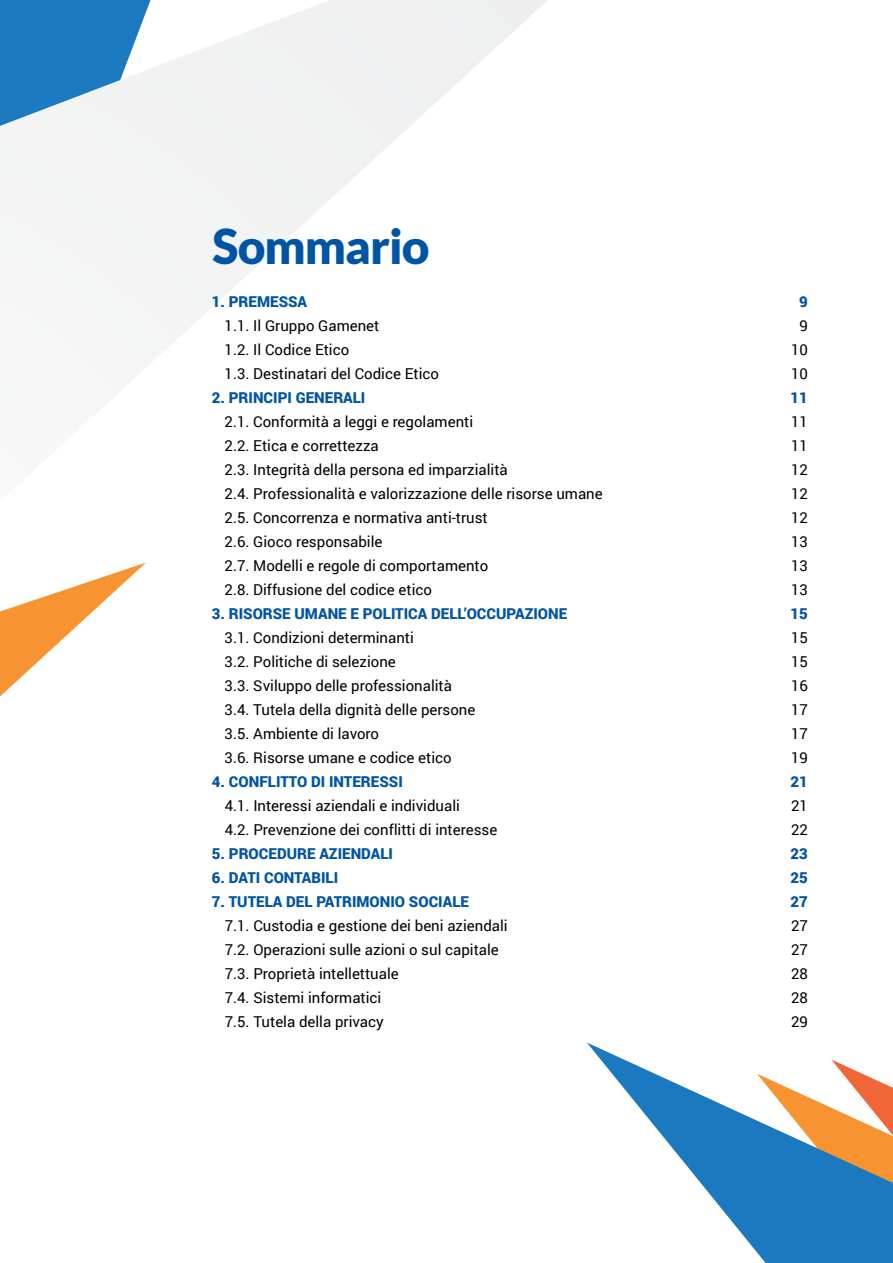
<style>
.page{position:relative;width:893px;height:1263px;background:#fff}
.page>*{position:absolute;margin:0;border:0;box-sizing:border-box;transform-origin:0 0}
.t1{font:900 48px "Lato";letter-spacing:-.02em;color:#0054a4}
.t2{font:15px "Roboto";color:#000}
.t3{font:900 15px "Roboto";color:#0054a4}
</style>
<div class="page">
<svg style="left:391px;top:0;width:156px;height:143px"></svg>
<svg style="left:0;top:0;width:391px;height:697px"></svg>
<svg style="left:587px;top:1042px;width:306px;height:221px"></svg>
<h1 class="t1" style="left:213px;top:218px;width:219px">Sommario</h1>
<p class="t3" style="left:212px;top:291px;width:97px">1. PREMESSA</p>
<p class="t3" style="left:799px;top:291px;width:10px">9</p>
<p class="t2" style="left:225px;top:315px;width:156px">1.1. Il Gruppo Gamenet</p>
<p class="t2" style="left:799px;top:315px;width:10px">9</p>
<p class="t2" style="left:225px;top:339px;width:126px">1.2. Il Codice Etico</p>
<p class="t2" style="left:791px;top:339px;width:18px">10</p>
<p class="t2" style="left:225px;top:363px;width:216px">1.3. Destinatari del Codice Etico</p>
<p class="t2" style="left:791px;top:363px;width:18px">10</p>
<p class="t3" style="left:212px;top:387px;width:155px">2. PRINCIPI GENERALI</p>
<p class="t3" style="left:791px;top:387px;width:19px">11</p>
<p class="t2" style="left:225px;top:411px;width:250px">2.1. Conformità a leggi e regolamenti</p>
<p class="t2" style="left:791px;top:411px;width:18px">11</p>
<p class="t2" style="left:225px;top:435px;width:156px">2.2. Etica e correttezza</p>
<p class="t2" style="left:791px;top:435px;width:18px">11</p>
<p class="t2" style="left:225px;top:459px;width:285px">2.3. Integrità della persona ed imparzialità</p>
<p class="t2" style="left:791px;top:459px;width:18px">12</p>
<p class="t2" style="left:225px;top:483px;width:380px">2.4. Professionalità e valorizzazione delle risorse umane</p>
<p class="t2" style="left:791px;top:483px;width:18px">12</p>
<p class="t2" style="left:225px;top:507px;width:265px">2.5. Concorrenza e normativa anti-trust</p>
<p class="t2" style="left:791px;top:507px;width:18px">12</p>
<p class="t2" style="left:225px;top:531px;width:159px">2.6. Gioco responsabile</p>
<p class="t2" style="left:791px;top:531px;width:18px">13</p>
<p class="t2" style="left:225px;top:555px;width:265px">2.7. Modelli e regole di comportamento</p>
<p class="t2" style="left:791px;top:555px;width:18px">13</p>
<p class="t2" style="left:225px;top:579px;width:209px">2.8. Diffusione del codice etico</p>
<p class="t2" style="left:791px;top:579px;width:18px">13</p>
<p class="t3" style="left:212px;top:603px;width:357px">3. RISORSE UMANE E POLITICA DELL’OCCUPAZIONE</p>
<p class="t3" style="left:791px;top:603px;width:19px">15</p>
<p class="t2" style="left:225px;top:627px;width:191px">3.1. Condizioni determinanti</p>
<p class="t2" style="left:791px;top:627px;width:18px">15</p>
<p class="t2" style="left:225px;top:651px;width:173px">3.2. Politiche di selezione</p>
<p class="t2" style="left:791px;top:651px;width:18px">15</p>
<p class="t2" style="left:225px;top:675px;width:229px">3.3. Sviluppo delle professionalità</p>
<p class="t2" style="left:791px;top:675px;width:18px">16</p>
<p class="t2" style="left:225px;top:699px;width:252px">3.4. Tutela della dignità delle persone</p>
<p class="t2" style="left:791px;top:699px;width:18px">17</p>
<p class="t2" style="left:225px;top:723px;width:156px">3.5. Ambiente di lavoro</p>
<p class="t2" style="left:791px;top:723px;width:18px">17</p>
<p class="t2" style="left:225px;top:747px;width:228px">3.6. Risorse umane e codice etico</p>
<p class="t2" style="left:791px;top:747px;width:18px">19</p>
<p class="t3" style="left:212px;top:771px;width:192px">4. CONFLITTO DI INTERESSI</p>
<p class="t3" style="left:791px;top:771px;width:19px">21</p>
<p class="t2" style="left:225px;top:795px;width:237px">4.1. Interessi aziendali e individuali</p>
<p class="t2" style="left:791px;top:795px;width:18px">21</p>
<p class="t2" style="left:225px;top:819px;width:274px">4.2. Prevenzione dei conflitti di interesse</p>
<p class="t2" style="left:791px;top:819px;width:18px">22</p>
<p class="t3" style="left:212px;top:843px;width:183px">5. PROCEDURE AZIENDALI</p>
<p class="t3" style="left:791px;top:843px;width:19px">23</p>
<p class="t3" style="left:212px;top:867px;width:128px">6. DATI CONTABILI</p>
<p class="t3" style="left:791px;top:867px;width:19px">25</p>
<p class="t3" style="left:212px;top:891px;width:259px">7. TUTELA DEL PATRIMONIO SOCIALE</p>
<p class="t3" style="left:791px;top:891px;width:19px">27</p>
<p class="t2" style="left:225px;top:915px;width:284px">7.1. Custodia e gestione dei beni aziendali</p>
<p class="t2" style="left:791px;top:915px;width:18px">27</p>
<p class="t2" style="left:225px;top:939px;width:276px">7.2. Operazioni sulle azioni o sul capitale</p>
<p class="t2" style="left:791px;top:939px;width:18px">27</p>
<p class="t2" style="left:225px;top:963px;width:176px">7.3. Proprietà intellettuale</p>
<p class="t2" style="left:791px;top:963px;width:18px">28</p>
<p class="t2" style="left:225px;top:987px;width:158px">7.4. Sistemi informatici</p>
<p class="t2" style="left:791px;top:987px;width:18px">28</p>
<p class="t2" style="left:225px;top:1011px;width:160px">7.5. Tutela della privacy</p>
<p class="t2" style="left:791px;top:1011px;width:18px">29</p>
</div>
